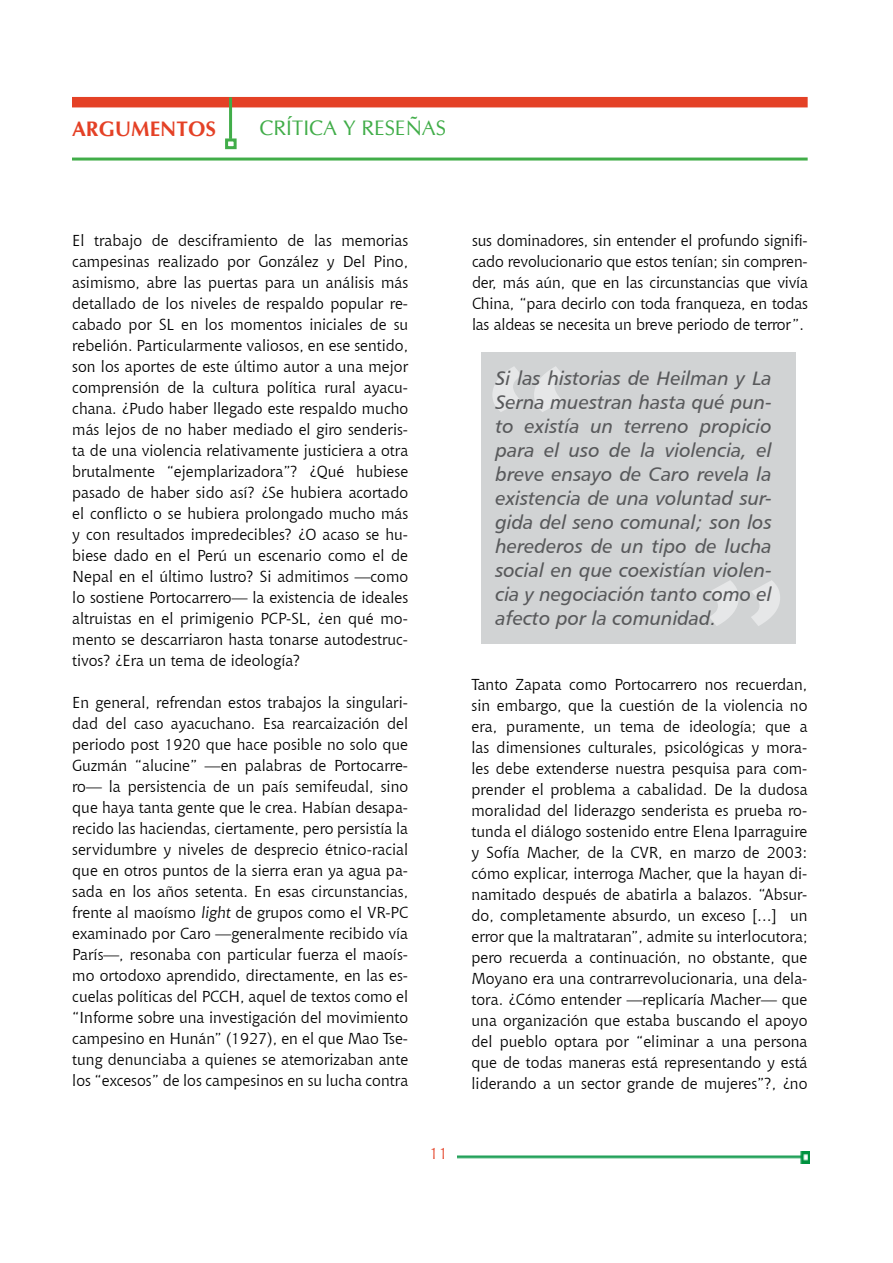
<style>
.page{position:relative;width:893px;height:1263px;background:#fff}
.page>*{position:absolute;margin:0;border:0;box-sizing:border-box;transform-origin:0 0}
.t1{font:229.95px "Chianti BT";color:#e6e7e8}
.t2{font:21px "CG Omega";color:#41ad49}
.t3{font:700 21px "CG Omega";color:#e44126}
.t4{font:19.5px/24px "Humanist 777 BT Italic B";color:#58595b;text-align:justify}
.t5{font:15.75px/21px "Chianti BT";color:#000;text-align:justify}
.t6{font:15.75px "Chianti BT";color:#e44126}
</style>
<div class="page">
<img style="left:457px;top:1151px;width:353px;height:12px">
<div style="left:72px;top:97px;width:736px;height:10px;background:#e44126"></div>
<hr style="left:229px;top:97px;width:3px;height:42px;background:#41ad49">
<div style="left:225px;top:138px;width:12px;height:11px;border:3px solid #41ad49"></div>
<hr style="left:72px;top:158px;width:736px;height:3px;background:#41ad49">
<div style="left:481px;top:352px;width:314px;height:291px;background:#d1d3d4"></div>
<svg style="left:492px;top:366px;width:71px;height:46px"></svg>
<svg style="left:710px;top:580px;width:70px;height:46px"></svg>
<h2 class="t3" style="left:72px;top:116px;width:146px">ARGUMENTOS</h2>
<h2 class="t2" style="left:259px;top:116px;width:188px">CRÍTICA Y RESEÑAS</h2>
<p class="t5" style="left:72px;top:229px;width:337px">El trabajo de desciframiento de las memorias campesinas realizado por González y Del Pino, asimismo, abre las puertas para un análisis más detallado de los niveles de respaldo popular re&shy;cabado por SL en los momentos iniciales de su rebelión. Particularmente valiosos, en ese sentido, son los aportes de este último autor a una mejor comprensión de la cultura política rural ayacu&shy;chana. ¿Pudo haber llegado este respaldo mucho más lejos de no haber mediado el giro senderis&shy;ta de una violencia relativamente justiciera a otra brutalmente “ejemplarizadora”? ¿Qué hubiese pasado de haber sido así? ¿Se hubiera acortado el conflicto o se hubiera prolongado mucho más y con resultados impredecibles? ¿O acaso se hu&shy;biese dado en el Perú un escenario como el de Nepal en el último lustro? Si admitimos —como lo sostiene Portocarrero— la existencia de ideales altruistas en el primigenio PCP-SL, ¿en qué mo&shy;mento se descarriaron hasta tonarse autodestruc&shy;tivos? ¿Era un tema de ideología?</p>
<p class="t5" style="left:72px;top:691px;width:337px">En general, refrendan estos trabajos la singulari&shy;dad del caso ayacuchano. Esa rearcaización del periodo post 1920 que hace posible no solo que Guzmán “alucine” —en palabras de Portocarre&shy;ro— la persistencia de un país semifeudal, sino que haya tanta gente que le crea. Habían desapa&shy;recido las haciendas, ciertamente, pero persistía la servidumbre y niveles de desprecio étnico-racial que en otros puntos de la sierra eran ya agua pa&shy;sada en los años setenta. En esas circunstancias, frente al maoísmo light de grupos como el VR-PC examinado por Caro —generalmente recibido vía París—, resonaba con particular fuerza el maoís&shy;mo ortodoxo aprendido, directamente, en las es&shy;cuelas políticas del PCCH, aquel de textos como el “Informe sobre una investigación del movimiento campesino en Hunán” (1927), en el que Mao Tse&shy;tung denunciaba a quienes se atemorizaban ante los “excesos” de los campesinos en su lucha contra</p>
<p class="t6" style="left:430px;top:1142px;width:20px">11</p>
<p class="t5" style="left:472px;top:229px;width:337px">sus dominadores, sin entender el profundo signifi&shy;cado revolucionario que estos tenían; sin compren&shy;der, más aún, que en las circunstancias que vivía China, “para decirlo con toda franqueza, en todas las aldeas se necesita un breve periodo de terror”.</p>
<h1 class="t1" style="left:472px;top:297px;width:111px">“</h1>
<p class="t4" style="left:495px;top:366px;width:278px">Si las historias de Heilman y La Serna muestran hasta qué pun&shy;to existía un terreno propicio para el uso de la violencia, el breve ensayo de Caro revela la existencia de una voluntad sur&shy;gida del seno comunal; son los herederos de un tipo de lucha social en que coexistían violen&shy;cia y negociación tanto como el afecto por la comunidad.</p>
<h1 class="t1" style="left:691px;top:511px;width:111px">”</h1>
<p class="t5" style="left:472px;top:673px;width:337px">Tanto Zapata como Portocarrero nos recuerdan, sin embargo, que la cuestión de la violencia no era, puramente, un tema de ideología; que a las dimensiones culturales, psicológicas y mora&shy;les debe extenderse nuestra pesquisa para com&shy;prender el problema a cabalidad. De la dudosa moralidad del liderazgo senderista es prueba ro&shy;tunda el diálogo sostenido entre Elena Iparraguire y Sofía Macher, de la CVR, en marzo de 2003: cómo explicar, interroga Macher, que la hayan di&shy;namitado después de abatirla a balazos. “Absur&shy;do, completamente absurdo, un exceso […] un error que la maltrataran”, admite su interlocutora; pero recuerda a continuación, no obstante, que Moyano era una contrarrevolucionaria, una dela&shy;tora. ¿Cómo entender —replicaría Macher— que una organización que estaba buscando el apoyo del pueblo optara por “eliminar a una persona que de todas maneras está representando y está liderando a un sector grande de mujeres”?, ¿no</p>
</div>
